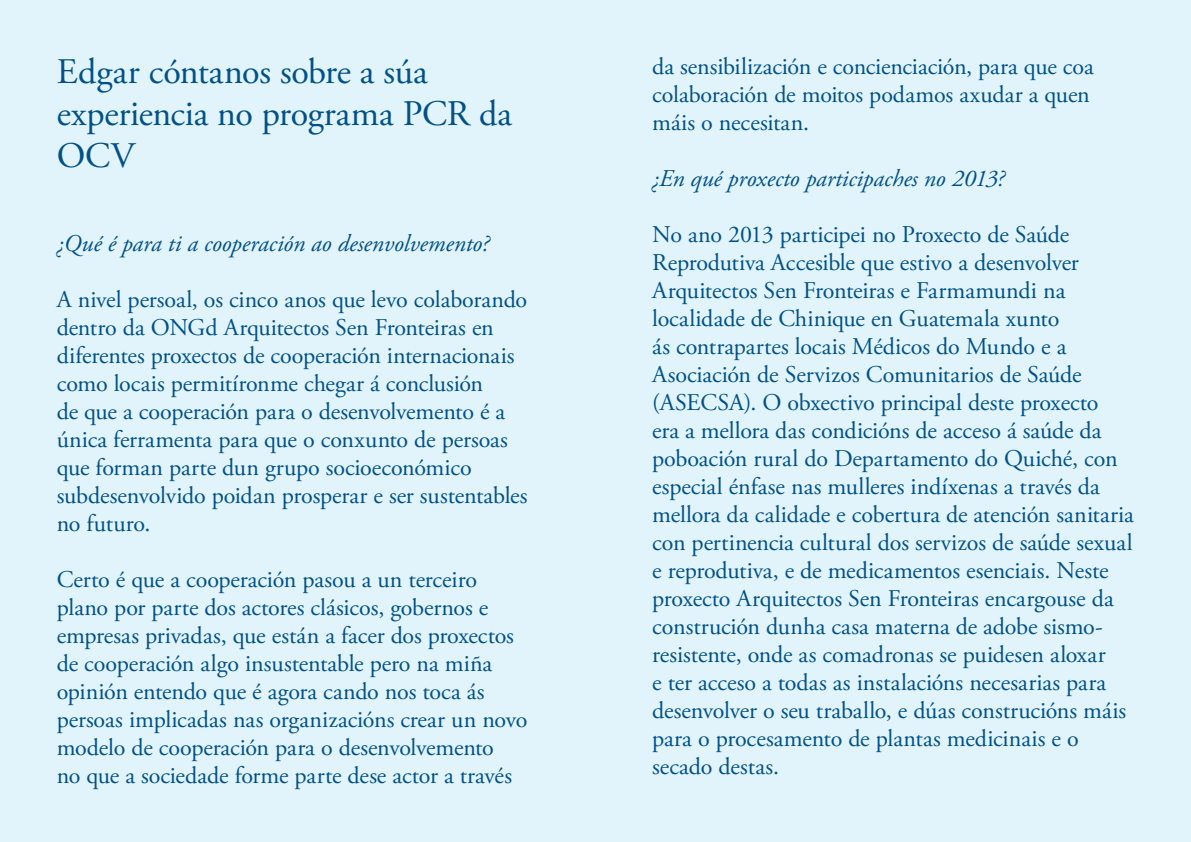
<style>
.page{position:relative;width:1191px;height:842px;background:#e1f4fc}
.page>*{position:absolute;margin:0;border:0;box-sizing:border-box;transform-origin:0 0}
.t1{font:36px/42px "Adobe Garamond Pro";letter-spacing:-.005em;color:#015188}
.t2{font:24px/28px "Adobe Garamond Pro";letter-spacing:-.005em;color:#015188}
.t3{font:italic 24px "Adobe Garamond Pro";color:#015188}
</style>
<div class="page">
<p class="t1" style="left:57px;top:52px;width:457px">Edgar cóntanos sobre a súa experiencia no programa PCR da<br>OCV</p>
<p class="t3" style="left:57px;top:229px;width:434px">¿Qué é para ti a cooperación ao desenvolvemento?</p>
<p class="t2" style="left:57px;top:286px;width:472px">A nivel persoal, os cinco anos que levo colaborando dentro da ONGd Arquitectos Sen Fronteiras en diferentes proxectos de cooperación internacionais como locais permitíronme chegar á conclusión<br>de que a cooperación para o desenvolvemento é a única ferramenta para que o conxunto de persoas que forman parte dun grupo socioeconómico subdesenvolvido poidan prosperar e ser sustentables no futuro.</p>
<p class="t2" style="left:57px;top:566px;width:472px">Certo é que a cooperación pasou a un terceiro plano por parte dos actores clásicos, gobernos e empresas privadas, que están a facer dos proxectos de cooperación algo insustentable pero na miña opinión entendo que é agora cando nos toca ás persoas implicadas nas organizacións crear un novo modelo de cooperación para o desenvolvemento<br>no que a sociedade forme parte dese actor a través</p>
<p class="t2" style="left:652px;top:53px;width:443px">da sensibilización e concienciación, para que coa colaboración de moitos podamos axudar a quen máis o necesitan.</p>
<p class="t3" style="left:652px;top:164px;width:354px">¿En qué proxecto participaches no 2013?</p>
<p class="t2" style="left:652px;top:221px;width:483px">No ano 2013 participei no Proxecto de Saúde Reprodutiva Accesible que estivo a desenvolver Arquitectos Sen Fronteiras e Farmamundi na localidade de Chinique en Guatemala xunto<br>ás contrapartes locais Médicos do Mundo e a Asociación de Servizos Comunitarios de Saúde (ASECSA). O obxectivo principal deste proxecto<br>era a mellora das condicións de acceso á saúde da poboación rural do Departamento do Quiché, con especial énfase nas mulleres indíxenas a través da mellora da calidade e cobertura de atención sanitaria con pertinencia cultural dos servizos de saúde sexual e reprodutiva, e de medicamentos esenciais. Neste proxecto Arquitectos Sen Fronteiras encargouse da construción dunha casa materna de adobe sismo&shy;resistente, onde as comadronas se puidesen aloxar<br>e ter acceso a todas as instalacións necesarias para desenvolver o seu traballo, e dúas construcións máis para o procesamento de plantas medicinais e o secado destas.</p>
</div>
